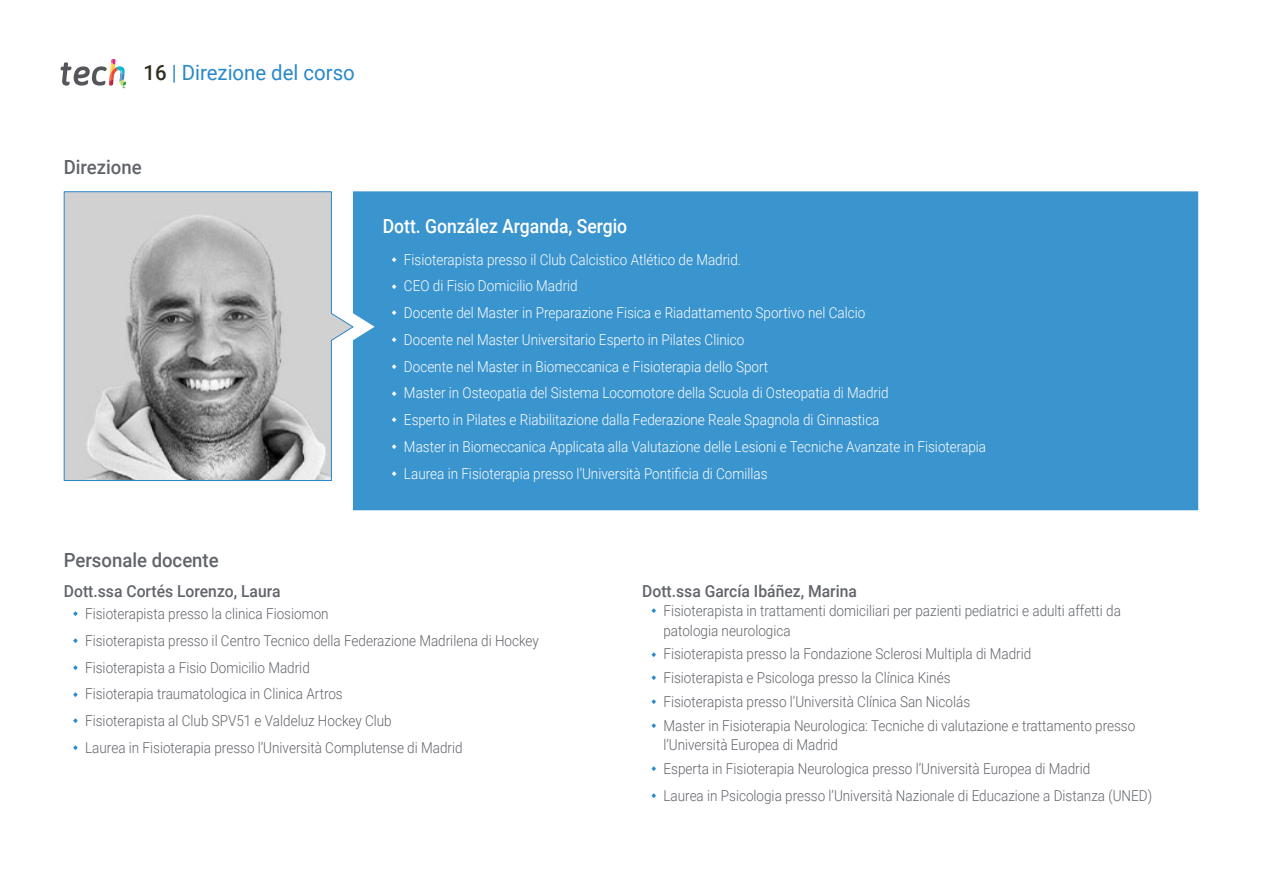
<style>
.page{position:relative;width:1263px;height:893px;background:#fff}
.page>*{position:absolute;margin:0;border:0;box-sizing:border-box;transform-origin:0 0}
.t1{font:21px "Roboto";color:#2988c9}
.t2{font:500 19.5px "Roboto";color:#fff;scale:.9 1}
.t3{font:500 19.5px "Roboto";color:#61646a;scale:.95 1}
.t4{font:500 16.5px "Roboto";color:#61646a;scale:.95 1}
.t5{font:300 15px/26.7px "Roboto";color:#61646a;scale:.9 1}
.t6{font:300 15px/26.7px "Roboto";color:#fff;scale:.9 1}
.s1{font-weight:500;color:#312e20}
</style>
<div class="page">
<svg style="left:64px;top:191px;width:289px;height:290px;background:#b8b9ba"></svg>
<div style="left:353px;top:191px;width:845px;height:319px;background:#3a94ce"></div>
<svg style="left:61px;top:59px;width:65px;height:29px"></svg>
<svg style="left:392px;top:257px;width:5px;height:5px"></svg>
<svg style="left:392px;top:284px;width:5px;height:5px"></svg>
<svg style="left:392px;top:310px;width:5px;height:5px"></svg>
<svg style="left:392px;top:337px;width:5px;height:5px"></svg>
<svg style="left:392px;top:364px;width:5px;height:5px"></svg>
<svg style="left:392px;top:391px;width:5px;height:5px"></svg>
<svg style="left:392px;top:417px;width:5px;height:5px"></svg>
<svg style="left:392px;top:444px;width:5px;height:5px"></svg>
<svg style="left:392px;top:471px;width:5px;height:5px"></svg>
<h1 class="t1" style="left:144px;top:57px;width:213px"><span class="s1">16</span> | Direzione del corso</h1>
<h2 class="t3" style="left:64px;top:154px;width:84px">Direzione</h2>
<h2 class="t2" style="left:383px;top:212px;width:273px">Dott. González Arganda, Sergio</h2>
<p class="t6" style="left:404px;top:245px;width:648px">Fisioterapista presso il Club Calcistico Atlético de Madrid.<br>CEO di Fisio Domicilio Madrid<br>Docente del Master in Preparazione Fisica e Riadattamento Sportivo nel Calcio<br>Docente nel Master Universitario Esperto in Pilates Clinico<br>Docente nel Master in Biomeccanica e Fisioterapia dello Sport<br>Master in Osteopatia del Sistema Locomotore della Scuola di Osteopatia di Madrid<br>Esperto in Pilates e Riabilitazione dalla Federazione Reale Spagnola di Ginnastica<br>Master in Biomeccanica Applicata alla Valutazione delle Lesioni e Tecniche Avanzate in Fisioterapia Laurea in Fisioterapia presso l’Università Pontificia di Comillas</p>
<h2 class="t3" style="left:64px;top:547px;width:165px">Personale docente</h2>
<p class="t4" style="left:64px;top:579px;width:229px">Dott.ssa Cortés Lorenzo, Laura</p>
<p class="t5" style="left:85px;top:600px;width:506px">Fisioterapista presso la clinica Fiosiomon<br>Fisioterapista presso il Centro Tecnico della Federazione Madrilena di Hockey Fisioterapista a Fisio Domicilio Madrid<br>Fisioterapia traumatologica in Clinica Artros<br>Fisioterapista al Club SPV51 e Valdeluz Hockey Club<br>Laurea in Fisioterapia presso l’Università Complutense di Madrid</p>
<p class="t4" style="left:642px;top:579px;width:228px">Dott.ssa García Ibáñez, Marina</p>
<p class="t5" style="left:663px;top:601px;width:510px;line-height:19.5px">Fisioterapista in trattamenti domiciliari per pazienti pediatrici e adulti affetti da patologia neurologica</p>
<p class="t5" style="left:663px;top:642px;width:526px;line-height:23.7px">Fisioterapista presso la Fondazione Sclerosi Multipla di Madrid<br>Fisioterapista e Psicologa presso la Clínica Kinés<br>Fisioterapista presso l’Università Clínica San Nicolás<br>Master in Fisioterapia Neurologica: Tecniche di valutazione e trattamento presso</p>
<p class="t5" style="left:663px;top:732px;width:476px;line-height:23.7px">l’Università Europea di Madrid<br>Esperta in Fisioterapia Neurologica presso l’Università Europea di Madrid</p>
<p class="t5" style="left:663px;top:781px;width:544px">Laurea in Psicologia presso l’Università Nazionale di Educazione a Distanza (UNED)</p>
</div>
